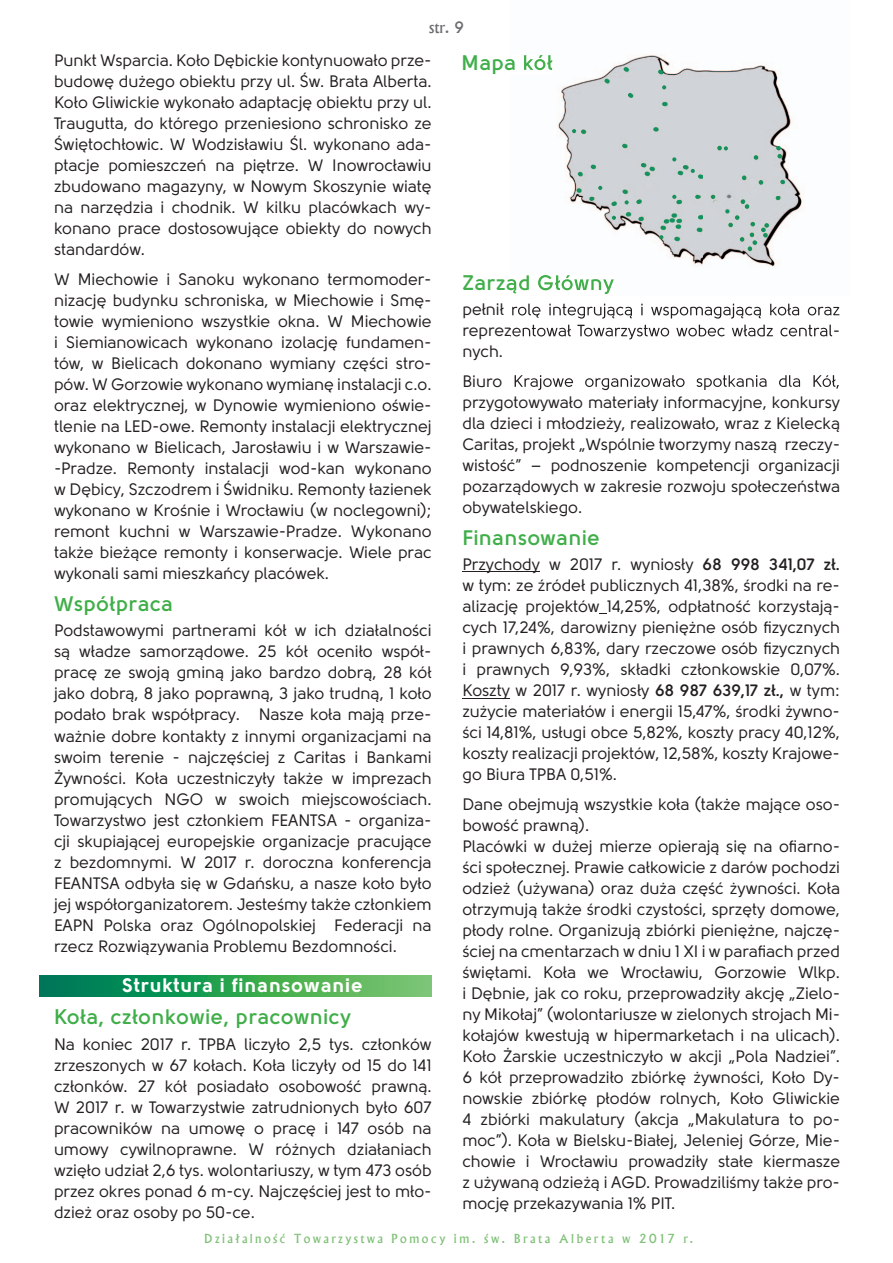
<style>
.page{position:relative;width:893px;height:1263px;background:#fff}
.page>*{position:absolute;margin:0;border:0;box-sizing:border-box;transform-origin:0 0}
.t1{font:700 21px "Solomon";letter-spacing:.03em;color:#40ae49}
.t2{font:900 19.5px "Solomon";letter-spacing:.05em;color:#fff}
.t3{font:16.5px/21px "Solomon";color:#231f20;text-align:justify}
.t4{font:500 15px "Albertus";color:#6c6d70}
.t5{font:500 12px "Albertus";letter-spacing:.2em;color:#7fc077}
.s1{font-weight:700}
</style>
<div class="page">
<svg style="left:40px;top:976px;width:392px;height:20px;background:#31a158"></svg>
<hr style="left:462px;top:572px;width:78px;height:1px;background:#231f20">
<hr style="left:462px;top:698px;width:48px;height:1px;background:#231f20">
<img style="left:528px;top:55px;width:303px;height:336px">
<img style="left:510px;top:55px;width:42px;height:19px">
<img style="left:510px;top:275px;width:104px;height:19px">
<img style="left:512px;top:304px;width:328px;height:15px">
<img style="left:510px;top:325px;width:329px;height:14px">
<img style="left:514px;top:375px;width:325px;height:15px">
<div style="left:785px;top:188px;width:8px;height:8px;background:#d1d4d8;border-radius:50%"></div>
<div style="left:751px;top:188px;width:8px;height:8px;background:#d1d4d8;border-radius:50%"></div>
<div style="left:749px;top:178px;width:8px;height:8px;background:#d1d4d8;border-radius:50%"></div>
<div style="left:645px;top:180px;width:8px;height:8px;background:#d1d4d8;border-radius:50%"></div>
<svg style="left:572px;top:129px;width:13px;height:5px"></svg>
<svg style="left:598px;top:186px;width:4px;height:4px"></svg>
<svg style="left:612px;top:216px;width:4px;height:4px"></svg>
<svg style="left:625px;top:200px;width:4px;height:4px"></svg>
<svg style="left:626px;top:212px;width:4px;height:4px"></svg>
<svg style="left:638px;top:217px;width:4px;height:4px"></svg>
<svg style="left:636px;top:200px;width:4px;height:4px"></svg>
<svg style="left:611px;top:202px;width:5px;height:4px"></svg>
<div style="left:713px;top:200px;width:6px;height:7px;background:#d1d2d6;border-radius:50%"></div>
<svg style="left:717px;top:146px;width:11px;height:4px"></svg>
<svg style="left:653px;top:127px;width:4px;height:4px"></svg>
<svg style="left:662px;top:102px;width:4px;height:4px"></svg>
<svg style="left:628px;top:93px;width:4px;height:4px"></svg>
<svg style="left:604px;top:79px;width:5px;height:4px"></svg>
<svg style="left:624px;top:67px;width:4px;height:4px"></svg>
<svg style="left:658px;top:70px;width:4px;height:4px"></svg>
<svg style="left:662px;top:85px;width:4px;height:4px"></svg>
<svg style="left:622px;top:144px;width:4px;height:4px"></svg>
<svg style="left:591px;top:165px;width:4px;height:4px"></svg>
<svg style="left:578px;top:172px;width:4px;height:4px"></svg>
<svg style="left:577px;top:188px;width:4px;height:4px"></svg>
<svg style="left:589px;top:197px;width:4px;height:4px"></svg>
<svg style="left:622px;top:190px;width:5px;height:4px"></svg>
<svg style="left:641px;top:163px;width:13px;height:13px"></svg>
<svg style="left:672px;top:157px;width:30px;height:22px"></svg>
<svg style="left:695px;top:195px;width:4px;height:4px"></svg>
<svg style="left:711px;top:195px;width:4px;height:4px"></svg>
<svg style="left:672px;top:195px;width:8px;height:9px"></svg>
<svg style="left:698px;top:215px;width:4px;height:4px"></svg>
<svg style="left:659px;top:213px;width:21px;height:28px"></svg>
<svg style="left:697px;top:228px;width:4px;height:4px"></svg>
<svg style="left:742px;top:176px;width:4px;height:4px"></svg>
<svg style="left:759px;top:180px;width:4px;height:4px"></svg>
<svg style="left:780px;top:180px;width:4px;height:4px"></svg>
<svg style="left:776px;top:146px;width:6px;height:12px"></svg>
<svg style="left:754px;top:155px;width:4px;height:4px"></svg>
<svg style="left:776px;top:196px;width:4px;height:4px"></svg>
<svg style="left:741px;top:200px;width:8px;height:9px"></svg>
<svg style="left:728px;top:216px;width:40px;height:35px"></svg>
<p class="t4" style="left:429px;top:18px;width:36px">str. 9</p>
<p class="t3" style="left:54px;top:50px;width:379px">Punkt Wsparcia. Koło Dębickie kontynuowało prze&shy;budowę dużego obiektu przy ul. Św. Brata Alberta.<br>Koło Gliwickie wykonało adaptację obiektu przy ul.<br>Traugutta, do którego przeniesiono schronisko ze Świętochłowic. W Wodzisławiu Śl. wykonano ada&shy;ptacje pomieszczeń na piętrze. W Inowrocławiu zbudowano magazyny, w Nowym Skoszynie wiatę na narzędzia i chodnik. W kilku placówkach wy&shy;konano prace dostosowujące obiekty do nowych standardów.</p>
<p class="t3" style="left:54px;top:269px;width:379px">W Miechowie i Sanoku wykonano termomoder&shy;nizację budynku schroniska, w Miechowie i Smę&shy;towie wymieniono wszystkie okna. W Miechowie i Siemianowicach wykonano izolację fundamen&shy;tów, w Bielicach dokonano wymiany części stro&shy;pów. W Gorzowie wykonano wymianę instalacji c.o. oraz elektrycznej, w Dynowie wymieniono oświe&shy;tlenie na LED-owe. Remonty instalacji elektrycznej wykonano w Bielicach, Jarosławiu i w Warszawie--Pradze. Remonty instalacji wod-kan wykonano w Dębicy, Szczodrem i Świdniku. Remonty łazienek wykonano w Krośnie i Wrocławiu (w noclegowni); remont kuchni w Warszawie-Pradze. Wykonano także bieżące remonty i konserwacje. Wiele prac wykonali sami mieszkańcy placówek.</p>
<p class="t1" style="left:54px;top:592px;width:121px">Współpraca</p>
<p class="t3" style="left:54px;top:620px;width:379px">Podstawowymi partnerami kół w ich działalności są władze samorządowe. 25 kół oceniło współ&shy;pracę ze swoją gminą jako bardzo dobrą, 28 kół jako dobrą, 8 jako poprawną, 3 jako trudną, 1 koło podało brak współpracy. Nasze koła mają prze&shy;ważnie dobre kontakty z innymi organizacjami na swoim terenie - najczęściej z Caritas i Bankami Żywności. Koła uczestniczyły także w imprezach promujących NGO w swoich miejscowościach.<br>Towarzystwo jest członkiem FEANTSA - organiza&shy;cji skupiającej europejskie organizacje pracujące z bezdomnymi. W 2017 r. doroczna konferencja FEANTSA odbyła się w Gdańsku, a nasze koło było jej współorganizatorem. Jesteśmy także członkiem EAPN Polska oraz Ogólnopolskiej Federacji na rzecz Rozwiązywania Problemu Bezdomności.</p>
<p class="t2" style="left:123px;top:974px;width:242px">Struktura i finansowanie</p>
<p class="t1" style="left:54px;top:1005px;width:299px">koła, członkowie, pracownicy</p>
<p class="t3" style="left:54px;top:1033px;width:379px">Na koniec 2017 r. TPBA liczyło 2,5 tys. członków zrzeszonych w 67 kołach. Koła liczyły od 15 do 141 członków. 27 kół posiadało osobowość prawną.<br>W 2017 r. w Towarzystwie zatrudnionych było 607 pracowników na umowę o pracę i 147 osób na umowy cywilnoprawne. W różnych działaniach wzięło udział 2,6 tys. wolontariuszy, w tym 473 osób przez okres ponad 6 m-cy. Najczęściej jest to mło&shy;dzież oraz osoby po 50-ce.</p>
<p class="t1" style="left:461px;top:50px;width:93px">Mapa kół</p>
<p class="t3" style="left:462px;top:341px;width:42px">nych.</p>
<p class="t3" style="left:462px;top:392px;width:379px">przygotowywało materiały informacyjne, konkursy dla dzieci i młodzieży, realizowało, wraz z Kielecką Caritas, projekt „Wspólnie tworzymy naszą rzeczy&shy;wistość” – podnoszenie kompetencji organizacji pozarządowych w zakresie rozwoju społeczeństwa obywatelskiego.</p>
<p class="t1" style="left:462px;top:526px;width:139px">Finansowanie</p>
<p class="t3" style="left:462px;top:554px;width:379px">Przychody w 2017 r. wyniosły <span class="s1">68 998 341,07 zł. </span>w tym: ze źródeł publicznych 41,38%, środki na re&shy;alizację projektów 14,25%, odpłatność korzystają&shy;cych 17,24%, darowizny pieniężne osób fizycznych i prawnych 6,83%, dary rzeczowe osób fizycznych i prawnych 9,93%, składki członkowskie 0,07%.<br>Koszty w 2017 r. wyniosły <span class="s1">68 987 639,17 zł.,</span> w tym: zużycie materiałów i energii 15,47%, środki żywno&shy;ści 14,81%, usługi obce 5,82%, koszty pracy 40,12%, koszty realizacji projektów, 12,58%, koszty Krajowe&shy;go Biura TPBA 0,51%.</p>
<p class="t3" style="left:462px;top:794px;width:379px;text-align:left">Dane obejmują wszystkie koła (także mające oso&shy;bowość prawną).<br>Placówki w dużej mierze opierają się na ofiarno&shy;ści społecznej. Prawie całkowicie z darów pochodzi odzież (używana) oraz duża część żywności. Koła otrzymują także środki czystości, sprzęty domowe, płody rolne. Organizują zbiórki pieniężne, najczę&shy;ściej na cmentarzach w dniu 1 XI i w parafiach przed świętami. Koła we Wrocławiu, Gorzowie Wlkp. i Dębnie, jak co roku, przeprowadziły akcję „Zielo&shy;ny Mikołaj” (wolontariusze w zielonych strojach Mi&shy;kołajów kwestują w hipermarketach i na ulicach).<br>Koło Żarskie uczestniczyło w akcji „Pola Nadziei”.<br>6 kół przeprowadziło zbiórkę żywności, Koło Dy&shy;nowskie zbiórkę płodów rolnych, Koło Gliwickie 4 zbiórki makulatury (akcja „Makulatura to po&shy;moc”). Koła w Bielsku-Białej, Jeleniej Górze, Mie&shy;chowie i Wrocławiu prowadziły stałe kiermasze z używaną odzieżą i AGD. Prowadziliśmy także pro&shy;mocję przekazywania 1% PIT.</p>
<p class="t5" style="left:204px;top:1231px;width:490px">Działalność Towarzystwa Pomocy im. św. Brata Alberta w 2017 r.</p>
</div>
